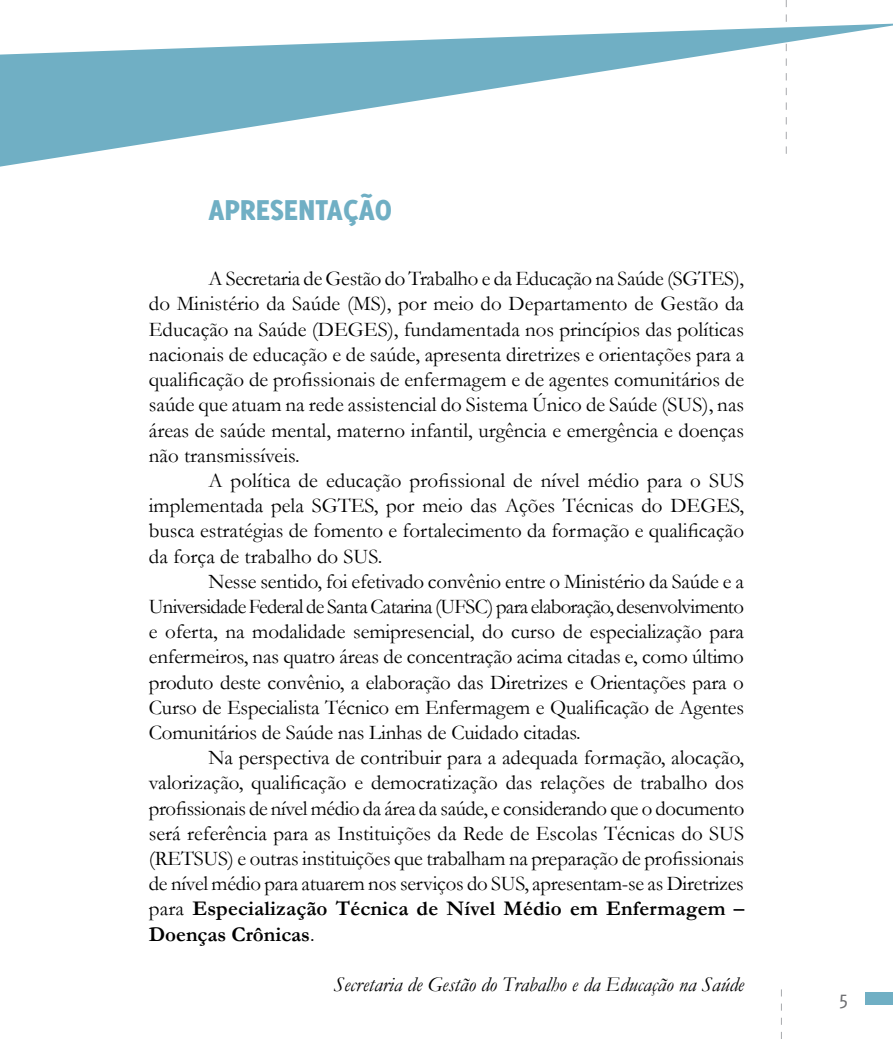
<style>
.page{position:relative;width:893px;height:1042px;background:#fff}
.page>*{position:absolute;margin:0;border:0;box-sizing:border-box;transform-origin:0 0}
.t1{font:800 31.5px "Delicious";color:#70afc4}
.t2{font:21px "Garamond";color:#000}
.t3{font:21px "Garamond";letter-spacing:-.03em;color:#000}
.t4{font:700 21px "Garamond";letter-spacing:.005em;color:#000}
.t5{font:21px "Garamond";letter-spacing:-.02em;color:#000}
.t6{font:italic 21px "Garamond";color:#000}
.t7{font:21px "Delicious";color:#6d6e71}
.s1{font-weight:400}
</style>
<div class="page">
<svg style="left:786px;top:0;width:1px;height:22px"></svg>
<div style="left:866px;top:991px;width:27px;height:13px;background:#70afc4"></div>
<svg style="left:781px;top:989px;width:1px;height:50px"></svg>
<svg style="left:0;top:23px;width:893px;height:144px"></svg>
<p class="t1" style="left:208px;top:192px;width:185px">APRESENTAÇÃO</p>
<p class="t2" style="left:208px;top:264px;width:537px">A Secretaria de Gestão do Trabalho e da Educação na Saúde (SGTES),</p>
<p class="t2" style="left:149px;top:290px;width:597px">do Ministério da Saúde (MS), por meio do Departamento de Gestão da</p>
<p class="t2" style="left:149px;top:315px;width:597px">Educação na Saúde (DEGES), fundamentada nos princípios das políticas</p>
<p class="t2" style="left:149px;top:340px;width:597px">nacionais de educação e de saúde, apresenta diretrizes e orientações para a</p>
<p class="t2" style="left:149px;top:365px;width:597px">qualificação de profissionais de enfermagem e de agentes comunitários de</p>
<p class="t2" style="left:149px;top:390px;width:597px">saúde que atuam na rede assistencial do Sistema Único de Saúde (SUS), nas</p>
<p class="t2" style="left:149px;top:416px;width:597px">áreas de saúde mental, materno infantil, urgência e emergência e doenças</p>
<p class="t2" style="left:149px;top:441px;width:152px">não transmissíveis.</p>
<p class="t2" style="left:208px;top:466px;width:537px">A política de educação profissional de nível médio para o SUS</p>
<p class="t2" style="left:149px;top:491px;width:597px">implementada pela SGTES, por meio das Ações Técnicas do DEGES,</p>
<p class="t2" style="left:149px;top:516px;width:597px">busca estratégias de fomento e fortalecimento da formação e qualificação</p>
<p class="t2" style="left:149px;top:542px;width:235px">da força de trabalho do SUS.</p>
<p class="t2" style="left:208px;top:567px;width:537px">Nesse sentido, foi efetivado convênio entre o Ministério da Saúde e a</p>
<p class="t3" style="left:149px;top:592px;width:597px">Universidade Federal de Santa Catarina (UFSC) para elaboração, desenvolvimento</p>
<p class="t2" style="left:149px;top:617px;width:597px">e oferta, na modalidade semipresencial, do curso de especialização para</p>
<p class="t2" style="left:149px;top:642px;width:597px">enfermeiros, nas quatro áreas de concentração acima citadas e, como último</p>
<p class="t2" style="left:149px;top:668px;width:597px">produto deste convênio, a elaboração das Diretrizes e Orientações para o</p>
<p class="t2" style="left:149px;top:693px;width:597px">Curso de Especialista Técnico em Enfermagem e Qualificação de Agentes</p>
<p class="t2" style="left:149px;top:718px;width:433px">Comunitários de Saúde nas Linhas de Cuidado citadas.</p>
<p class="t2" style="left:208px;top:743px;width:537px">Na perspectiva de contribuir para a adequada formação, alocação,</p>
<p class="t2" style="left:149px;top:768px;width:597px">valorização, qualificação e democratização das relações de trabalho dos</p>
<p class="t5" style="left:149px;top:794px;width:597px">profissionais de nível médio da área da saúde, e considerando que o documento</p>
<p class="t2" style="left:149px;top:819px;width:597px">será referência para as Instituições da Rede de Escolas Técnicas do SUS</p>
<p class="t2" style="left:149px;top:844px;width:597px">(RETSUS) e outras instituições que trabalham na preparação de profissionais</p>
<p class="t2" style="left:149px;top:869px;width:597px">de nível médio para atuarem nos serviços do SUS, apresentam‑se as Diretrizes</p>
<p class="t4" style="left:149px;top:894px;width:597px"><span class="s1">para</span> Especialização Técnica de Nível Médio em Enfermagem –</p>
<p class="t4" style="left:149px;top:919px;width:167px">Doenças Crônicas<span class="s1">.</span></p>
<p class="t6" style="left:333px;top:970px;width:412px">Secretaria de Gestão do Trabalho e da Educação na Saúde</p>
<p class="t7" style="left:839px;top:986px;width:11px">5</p>
</div>
